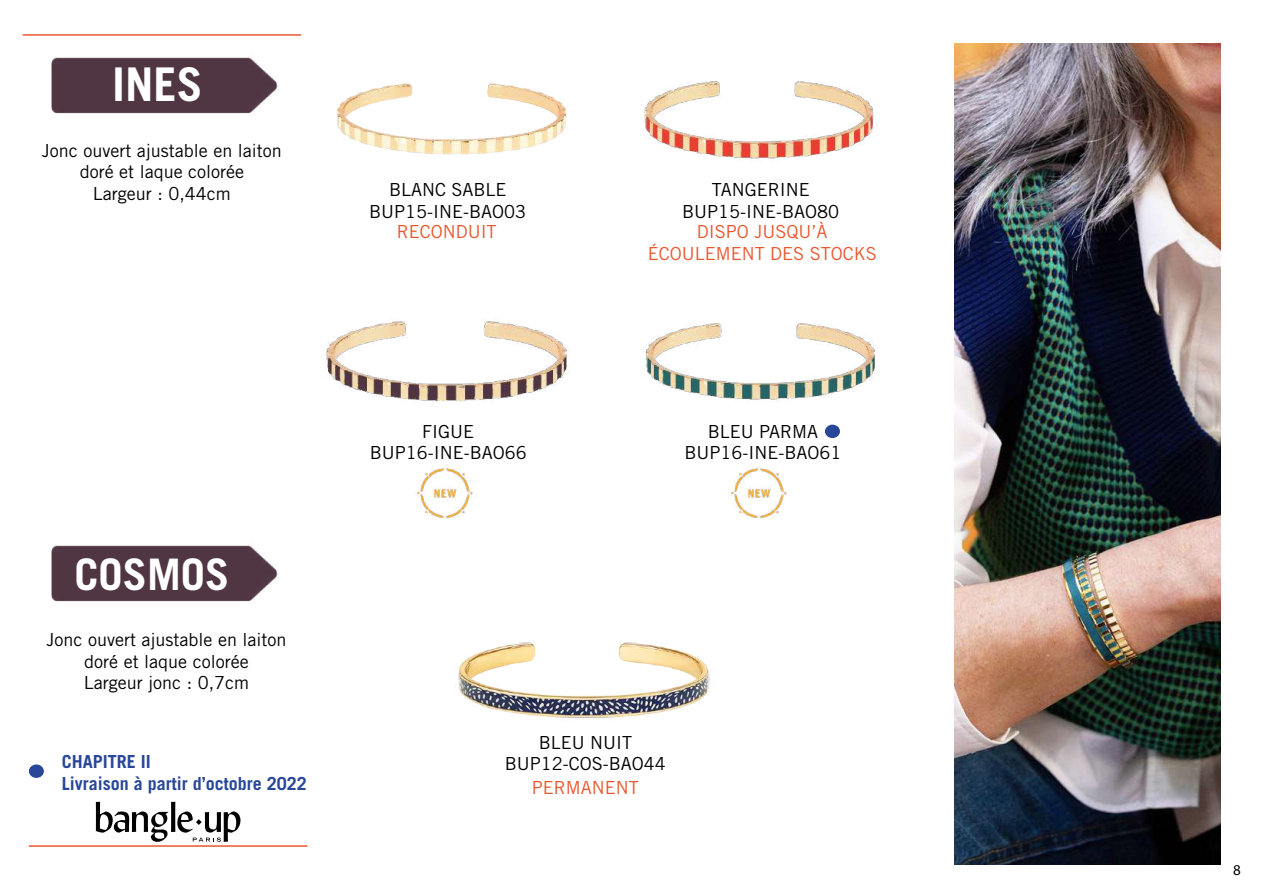
<style>
.page{position:relative;width:1263px;height:893px;background:#fff}
.page>*{position:absolute;margin:0;border:0;box-sizing:border-box;transform-origin:0 0}
.t1{font:700 46.5px "Trade Gothic LT Std";color:#fff}
.t2{font:700 43.5px "Trade Gothic LT Std";color:#fff}
.t3{font:18px/21.6px "Trade Gothic LT Std";color:#000;text-align:center}
.t4{font:18px/21.6px "Trade Gothic LT Std";color:#ea572f;text-align:center}
.t5{font:700 18px/21.6px "Trade Gothic LT Std";color:#284798}
.t6{font:15px "Myriad Pro";color:#000}
</style>
<div class="page">
<img style="left:51px;top:545px;width:227px;height:57px">
<img style="left:51px;top:57px;width:227px;height:57px">
<hr style="left:29px;top:845px;width:278px;height:2px;background:#ea572f">
<svg style="left:96px;top:802px;width:144px;height:40px"></svg>
<hr style="left:23px;top:34px;width:278px;height:2px;background:#ea572f">
<img style="left:337px;top:83px;width:229px;height:72px">
<img style="left:644px;top:81px;width:230px;height:78px">
<img style="left:417px;top:468px;width:57px;height:51px">
<img style="left:731px;top:468px;width:57px;height:51px">
<img style="left:326px;top:318px;width:243px;height:84px">
<img style="left:645px;top:323px;width:231px;height:102px">
<img style="left:955px;top:44px;width:265px;height:820px">
<img style="left:458px;top:641px;width:252px;height:77px">
<div style="left:826px;top:425px;width:13px;height:12px;background:#284798;border-radius:50%"></div>
<div style="left:825px;top:425px;width:15px;height:13px;border:2px solid #284798;border-radius:50%"></div>
<div style="left:30px;top:765px;width:13px;height:12px;background:#284798;border-radius:50%"></div>
<div style="left:29px;top:764px;width:15px;height:14px;border:2px solid #284798;border-radius:50%"></div>
<h1 class="t1" style="left:112px;top:56px;width:92px">INES</h1>
<p class="t3" style="left:42px;top:139px;width:241px">Jonc ouvert ajustable en laiton doré et laque colorée<br>Largeur : 0,44cm</p>
<p class="t3" style="left:369px;top:179px;width:158px">BLANC SABLE<br>BUP15-INE-BAO03</p>
<p class="t3" style="left:682px;top:179px;width:158px">TANGERINE<br>BUP15-INE-BAO80</p>
<p class="t4" style="left:397px;top:220px;width:101px">RECONDUIT</p>
<p class="t4" style="left:648px;top:220px;width:230px">DISPO JUSQU’À<br>ÉCOULEMENT DES STOCKS</p>
<h2 class="t2" style="left:74px;top:548px;width:156px">COSMOS</h2>
<p class="t3" style="left:47px;top:629px;width:241px">Jonc ouvert ajustable en laiton doré et laque colorée<br>Largeur jonc : 0,7cm</p>
<p class="t5" style="left:62px;top:750px;width:247px">CHAPITRE II<br>Livraison à partir d’octobre 2022</p>
<p class="t3" style="left:370px;top:420px;width:158px">FIGUE<br>BUP16-INE-BAO66</p>
<p class="t3" style="left:684px;top:420px;width:158px">BLEU PARMA<br>BUP16-INE-BAO61</p>
<p class="t3" style="left:505px;top:731px;width:162px">BLEU NUIT<br>BUP12-COS-BAO44</p>
<p class="t4" style="left:532px;top:777px;width:108px">PERMANENT</p>
<p class="t6" style="left:1233px;top:861px;width:9px">8</p>
</div>
